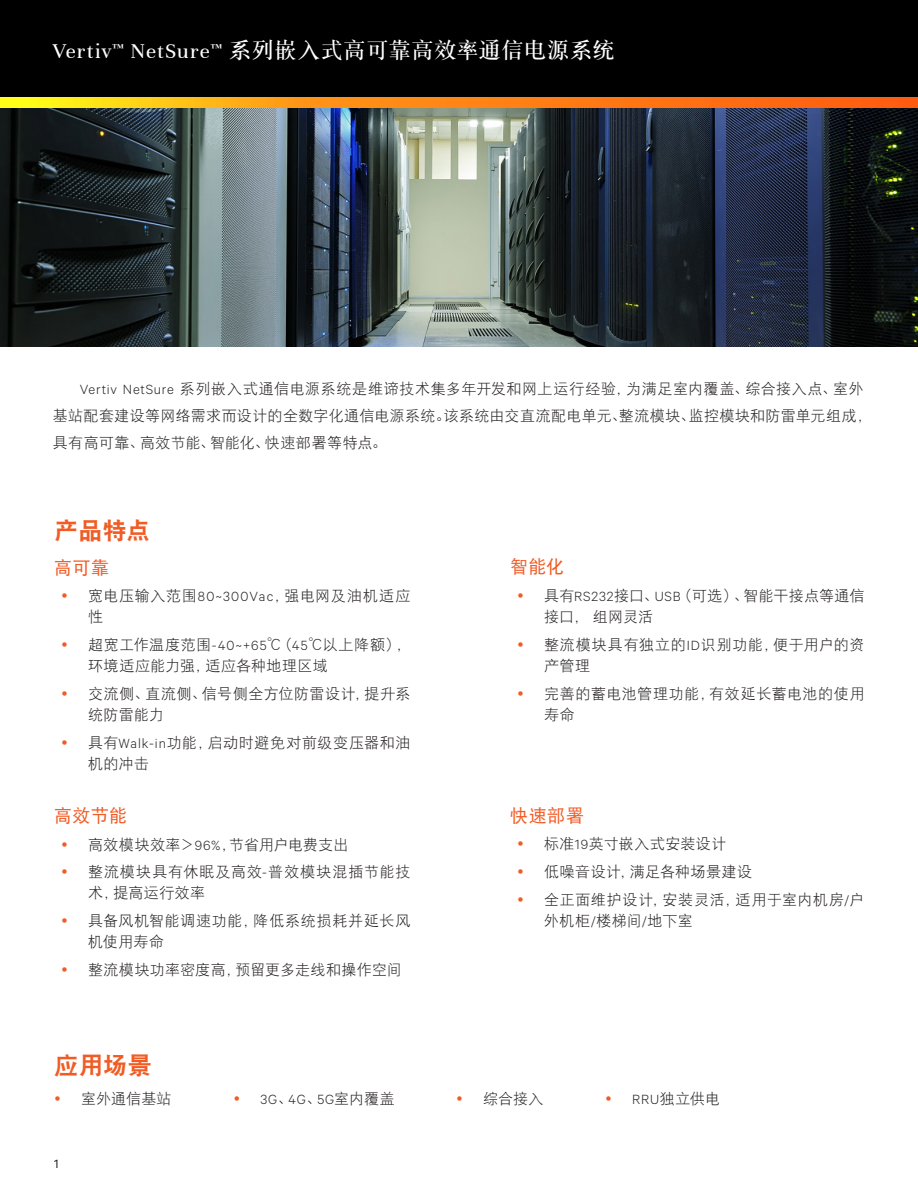
<style>
.page{position:relative;width:918px;height:1188px;background:#fff}
.page>*{position:absolute;margin:0;border:0;box-sizing:border-box;transform-origin:0 0}
.t1{font:24px "DF Hei GB W9";letter-spacing:.01em;color:#f15b24}
.t2{font:22.5px "DF Song GB W7";letter-spacing:.01em;color:#fff}
.Vertiv_Header_Subtit{font:18px "DF Hei GB W5";letter-spacing:.015em;color:#f15b24}
.t3{font:15px/21px "DF Hei GB W3";letter-spacing:.035em;color:#231f20}
.t4{font:15px/21px "DF Hei GB W3";letter-spacing:.01em;color:#231f20}
.t5{font:15px/21px "DF Hei GB W3";letter-spacing:.06em;color:#231f20}
.t6{font:15px "DF Hei GB W3";letter-spacing:.015em;color:#231f20}
.t7{font:15px "DFP Hei W3";letter-spacing:.01em;color:#231f20}
.t8{font:300 15px "Calibre";color:#231f20}
.t9{font:13.5px "Calibre";color:#231f20}
.s1{font-family:"Unna"}
.s2{font-family:"Calibre";font-weight:300}
.s3{font-family:"DFP Hei W3";font-weight:400}
</style>
<div class="page">
<div style="left:0;top:0;width:918px;height:108px;background:#000"></div>
<svg style="left:0;top:98px;width:918px;height:10px;background:#ff9314"></svg>
<img style="left:0;top:108px;width:918px;height:239px">
<h2 class="t2" style="left:53px;top:38px;width:564px"><span class="s1">Vertiv</span><sup>™</sup> <span class="s1">NetSure</span><sup>™</sup> 系列嵌入式高可靠高效率通信电源系统</h2>
<p class="t3" style="left:53px;top:375px;width:820px;line-height:27px;text-indent:27px"><span class="s2">Vertiv NetSure</span> 系列嵌入式通信电源系统是维谛技术集多年开发和网上运行经验，为满足室内覆盖、综合接入点、室外基站配套建设等网络需求而设计的全数字化通信电源系统。该系统由交直流配电单元、整流模块、监控模块和防雷单元组成，具有高可靠、高效节能、智能化、快速部署等特点。</p>
<p class="t1" style="left:54px;top:518px;width:97px">产品特点</p>
<p class="Vertiv_Header_Subtit" style="left:54px;top:557px;width:56px">高可靠</p>
<p class="t3" style="left:88px;top:585px;width:324px">宽电压输入范围<span class="s2">80~300Vac</span>，强电网及油机适应性</p>
<p class="t3" style="left:88px;top:634px;width:324px">超宽工作温度范围<span class="s2">-40~+65</span>℃（<span class="s2">45</span>℃以上降额），环境适应能力强，适应各种地理区域</p>
<p class="t3" style="left:88px;top:683px;width:324px">交流侧、直流侧、信号侧全方位防雷设计，提升系统防雷能力</p>
<p class="t3" style="left:88px;top:732px;width:324px">具有<span class="s2">Walk-in</span>功能，启动时避免对前级变压器和油机的冲击</p>
<p class="Vertiv_Header_Subtit" style="left:54px;top:806px;width:74px">高效节能</p>
<p class="t6" style="left:88px;top:836px;width:262px">高效模块效率＞<span class="s2">96%</span>，节省用户电费支出</p>
<p class="t5" style="left:88px;top:861px;width:324px">整流模块具有休眠及高效<span class="s2">-</span>普效模块混插节能技术，提高运行效率</p>
<p class="t3" style="left:88px;top:910px;width:324px">具备风机智能调速功能，降低系统损耗并延长风机使用寿命</p>
<p class="t3" style="left:88px;top:959px;width:315px">整流模块功率密度高，预留更多走线和操作空间</p>
<p class="Vertiv_Header_Subtit" style="left:510px;top:557px;width:55px">智能化</p>
<p class="t4" style="left:544px;top:585px;width:322px">具有<span class="s2">RS232</span>接口、<span class="s2">USB</span>（可选）、智能干接点等通信接口，组网灵活</p>
<p class="t3" style="left:544px;top:634px;width:322px">整流模块具有独立的<span class="s2">ID</span>识别功能，便于用户的资产管理</p>
<p class="t3" style="left:544px;top:682px;width:322px">完善的蓄电池管理功能，有效延长蓄电池的使用寿命</p>
<p class="Vertiv_Header_Subtit" style="left:510px;top:805px;width:75px">快速部署</p>
<p class="t3" style="left:544px;top:833px;width:184px">标准<span class="s2">19</span>英寸嵌入式安装设计</p>
<p class="t3" style="left:544px;top:861px;width:210px">低噪音设计，满足各种场景建设</p>
<p class="t3" style="left:544px;top:889px;width:322px">全正面维护设计，安装灵活，适用于室内机房<span class="s2">/</span>户外机柜<span class="s2">/</span>楼梯间<span class="s2">/</span>地下室</p>
<p class="t1" style="left:54px;top:1053px;width:99px">应用场景</p>
<p class="t7" style="left:81px;top:1091px;width:92px">室外通信基站</p>
<p class="t8" style="left:261px;top:1091px;width:136px">3G<span class="s3">、</span>4G<span class="s3">、</span>5G<span class="s3">室内覆盖</span></p>
<p class="t7" style="left:483px;top:1091px;width:62px">综合接入</p>
<p class="t7" style="left:632px;top:1091px;width:89px"><span class="s2">RRU</span>独立供电</p>
<p class="t9" style="left:54px;top:1156px;width:6px">1</p>
</div>
